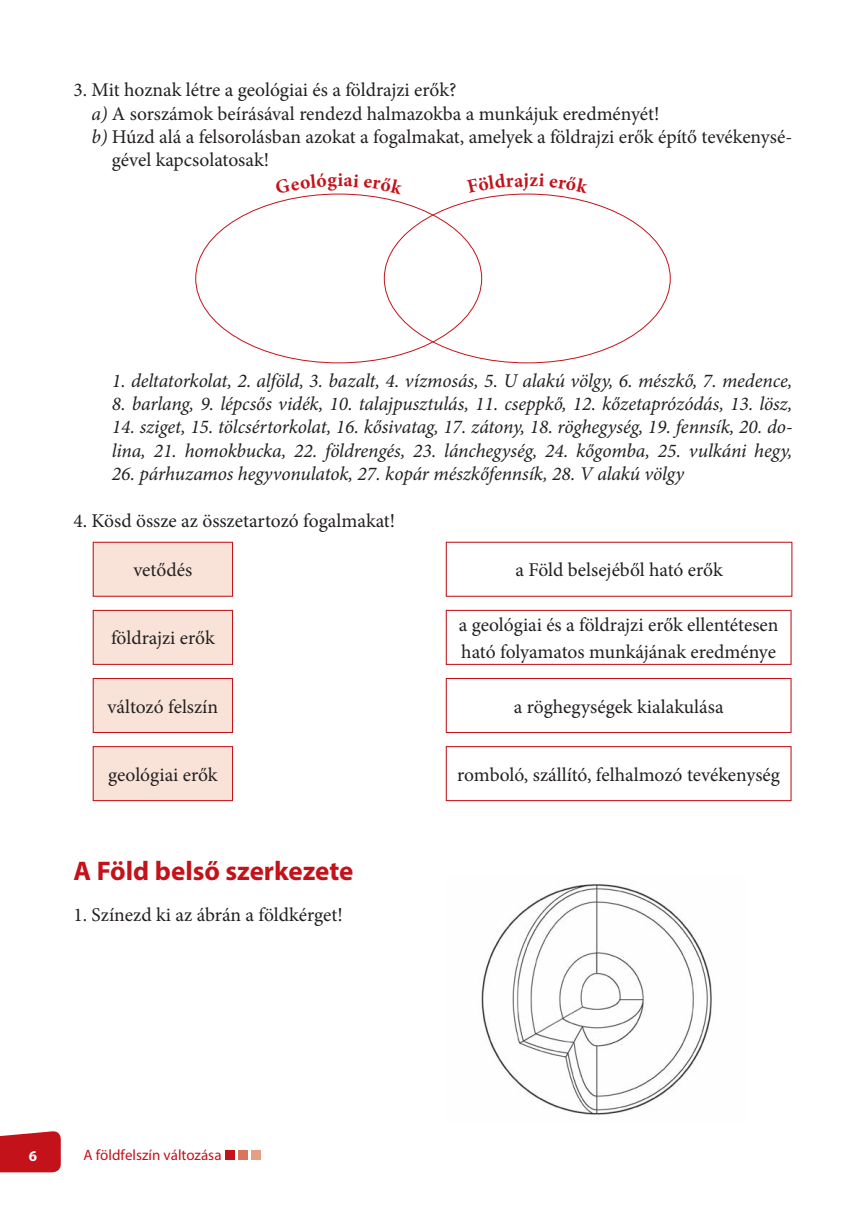
<style>
.page{position:relative;width:866px;height:1206px;background:#fff}
.page>*{position:absolute;margin:0;border:0;box-sizing:border-box;transform-origin:0 0}
.t1{font:700 27px "Myriad Pro";color:#c4121a}
.t2{font:19.5px/27px "Minion Pro";color:#231f20}
.t3{font:italic 19.5px/23.4px "Minion Pro";letter-spacing:-.005em;color:#231f20}
.t4{font:700 19.5px "Minion Pro";color:#c4121a}
.t5{font:15px "Myriad Pro";color:#c4121a}
.t6{font:700 15px "Myriad Pro";color:#fff}
.s1{font-style:italic}
</style>
<div class="page">
<div style="left:225px;top:1150px;width:9px;height:10px;background:#c4121a"></div>
<div style="left:238px;top:1150px;width:9px;height:10px;background:#d9755a"></div>
<div style="left:251px;top:1150px;width:9px;height:10px;background:#e69e85"></div>
<svg style="left:0;top:1131px;width:61px;height:41px;background:#c8222a"></svg>
<div style="left:93px;top:542px;width:139px;height:54px;background:#f9e3d9"></div>
<div style="left:93px;top:542px;width:140px;height:55px;border:1px solid #c4121a"></div>
<div style="left:93px;top:610px;width:139px;height:54px;background:#f9e3d9"></div>
<div style="left:93px;top:610px;width:140px;height:55px;border:1px solid #c4121a"></div>
<div style="left:93px;top:678px;width:139px;height:54px;background:#f9e3d9"></div>
<div style="left:93px;top:678px;width:140px;height:55px;border:1px solid #c4121a"></div>
<div style="left:93px;top:747px;width:139px;height:53px;background:#f9e3d9"></div>
<div style="left:93px;top:746px;width:140px;height:55px;border:1px solid #c4121a"></div>
<div style="left:446px;top:542px;width:346px;height:55px;border:1px solid #c4121a"></div>
<div style="left:446px;top:610px;width:345px;height:55px;border:1px solid #c4121a"></div>
<div style="left:446px;top:678px;width:345px;height:55px;border:1px solid #c4121a"></div>
<div style="left:446px;top:746px;width:345px;height:55px;border:1px solid #c4121a"></div>
<img style="left:481px;top:884px;width:231px;height:231px">
<p class="t2" style="left:74px;top:77px;width:384px">3. Mit hoznak létre a geológiai és a földrajzi erők?</p>
<p class="t2" style="left:92px;top:100px;width:569px"><span class="s1">a)</span> A sorszámok beírásával rendezd halmazokba a munkájuk eredményét!</p>
<p class="t2" style="left:92px;top:123px;width:702px"><span class="s1">b)</span> Húzd alá a felsorolásban azokat a fogalmakat, amelyek a földrajzi erők építő tevékenysé-</p>
<p class="t2" style="left:112px;top:147px;width:159px">gével kapcsolatosak!</p>
<p class="t4" style="left:337px;top:166px;width:7px">i</p>
<p class="t4" style="left:523px;top:166px;width:7px">j</p>
<p class="t3" style="left:112px;top:369px;width:682px">1. deltatorkolat, 2. alföld, 3. bazalt, 4. vízmosás, 5. U alakú völgy, 6. mészkő, 7. medence,</p>
<p class="t3" style="left:112px;top:392px;width:682px">8. barlang, 9. lépcsős vidék, 10. talajpusztulás, 11. cseppkő, 12. kőzetaprózódás, 13. lösz,</p>
<p class="t3" style="left:112px;top:415px;width:682px">14. sziget, 15. tölcsértorkolat, 16. kősivatag, 17. zátony, 18. röghegység, 19. fennsík, 20. do&shy;lina, 21. homokbucka, 22. földrengés, 23. lánchegység, 24. kőgomba, 25. vulkáni hegy,</p>
<p class="t3" style="left:112px;top:462px;width:574px">26. párhuzamos hegyvonulatok, 27. kopár mészkőfennsík, 28. V alakú völgy</p>
<p class="t2" style="left:74px;top:507px;width:323px">4. Kösd össze az összetartozó fogalmakat!</p>
<p class="t2" style="left:133px;top:557px;width:60px">vetődés</p>
<p class="t2" style="left:515px;top:557px;width:209px">a Föld belsejéből ható erők</p>
<p class="t2" style="left:459px;top:611px;width:321px">a geológiai és a földrajzi erők ellentétesen ható folyamatos munkájának eredménye</p>
<p class="t2" style="left:514px;top:693px;width:211px">a röghegységek kialakulása</p>
<p class="t2" style="left:111px;top:625px;width:105px">földrajzi erők</p>
<p class="t2" style="left:108px;top:693px;width:112px">változó felszín</p>
<p class="t2" style="left:108px;top:761px;width:111px">geológiai erők</p>
<h1 class="t1" style="left:74px;top:854px;width:281px">A Föld belső szerkezete</h1>
<p class="t2" style="left:74px;top:901px;width:271px">1. Színezd ki az ábrán a földkérget!</p>
<p class="t6" style="left:29px;top:1146px;width:10px">6</p>
<p class="t5" style="left:83px;top:1146px;width:140px">A földfelszín változása</p>
<p class="t2" style="left:457px;top:761px;width:324px">romboló, szállító, felhalmozó tevékenység</p>
</div>
